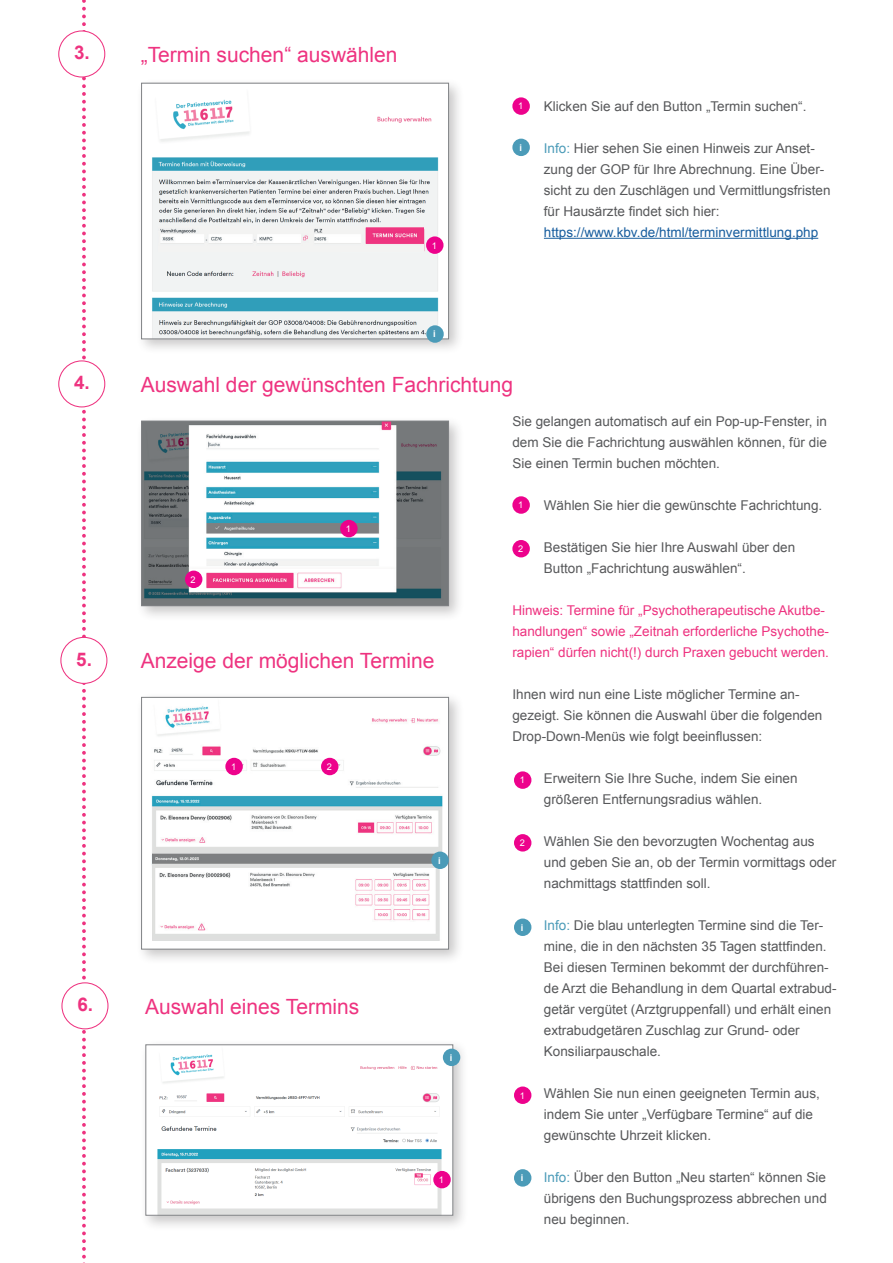
<style>
.page{position:relative;width:893px;height:1263px;background:#fff}
.page>*{position:absolute;margin:0;border:0;box-sizing:border-box;transform-origin:0 0}
.t1{font:21px "Arial";color:#ee3380}
.t2{font:700 18.75px "Arial";color:#ee3380}
.t3{font:13.5px/21px "Arial";color:#57585a}
.t4{font:13.5px/21px "Arial";color:#ee3380}
.t5{font:13.5px "Arial";color:#175d9e}
.t6{font:9.3px "Arial";color:#fff}
.t7{font:700 9.3px "Arial";color:#fff}
.s1{color:#4b9bb8}
.s2{font-weight:700;font-size:18.75px}
</style>
<div class="page">
<div style="left:136px;top:78px;width:329px;height:277px;background:#231f20;opacity:.25"></div>
<img style="left:143px;top:85px;width:304px;height:252px">
<div style="left:141px;top:83px;width:308px;height:256px;border:1px solid #808285"></div>
<img style="left:157px;top:227px;width:267px;height:25px">
<svg style="left:82px;top:0;width:4px;height:1263px"></svg>
<hr style="left:544px;top:238px;width:274px;height:1px;background:#175d9e">
<div style="left:59px;top:31px;width:46px;height:46px;background:#fff;border-radius:50%"></div>
<div style="left:58px;top:30px;width:47px;height:48px;border:1px solid #ee3380;border-radius:50%"></div>
<div style="left:512px;top:97px;width:18px;height:18px;background:#ed028c;border-radius:50%"></div>
<div style="left:136px;top:415px;width:329px;height:207px;background:#231f20;opacity:.25"></div>
<img style="left:143px;top:423px;width:304px;height:181px">
<div style="left:141px;top:421px;width:308px;height:185px;border:1px solid #808285"></div>
<div style="left:136px;top:692px;width:329px;height:273px;background:#231f20;opacity:.25"></div>
<div style="left:142px;top:697px;width:307px;height:252px;background:#fff"></div>
<img style="left:151px;top:706px;width:296px;height:163px">
<div style="left:141px;top:697px;width:308px;height:252px;border:1px solid #808285"></div>
<div style="left:225px;top:758px;width:18px;height:17px;background:#ed028c;border-radius:50%"></div>
<div style="left:321px;top:758px;width:17px;height:17px;background:#ed028c;border-radius:50%"></div>
<div style="left:340px;top:520px;width:18px;height:17px;background:#ed028c;border-radius:50%"></div>
<div style="left:512px;top:540px;width:18px;height:17px;background:#ed028c;border-radius:50%"></div>
<div style="left:185px;top:571px;width:17px;height:17px;background:#ed028c;border-radius:50%"></div>
<div style="left:512px;top:496px;width:18px;height:18px;background:#ed028c;border-radius:50%"></div>
<div style="left:59px;top:361px;width:46px;height:46px;background:#fff;border-radius:50%"></div>
<div style="left:58px;top:360px;width:47px;height:47px;border:1px solid #ee3380;border-radius:50%"></div>
<div style="left:61px;top:637px;width:46px;height:46px;background:#fff;border-radius:50%"></div>
<div style="left:60px;top:637px;width:47px;height:47px;border:1px solid #ee3380;border-radius:50%"></div>
<div style="left:514px;top:771px;width:17px;height:18px;background:#ed028c;border-radius:50%"></div>
<div style="left:514px;top:834px;width:17px;height:17px;background:#ed028c;border-radius:50%"></div>
<div style="left:426px;top:236px;width:17px;height:18px;background:#ed028c;border-radius:50%"></div>
<img style="left:152px;top:854px;width:288px;height:86px">
<div style="left:431px;top:851px;width:18px;height:18px;background:#4b9bb8;border-radius:50%"></div>
<div style="left:514px;top:918px;width:17px;height:18px;background:#4b9bb8;border-radius:50%"></div>
<div style="left:140px;top:1039px;width:329px;height:192px;background:#231f20;opacity:.25"></div>
<img style="left:148px;top:1046px;width:303px;height:167px">
<div style="left:146px;top:1044px;width:307px;height:171px;border:1px solid #808285"></div>
<div style="left:433px;top:1171px;width:18px;height:17px;background:#ed028c;border-radius:50%"></div>
<div style="left:62px;top:983px;width:46px;height:46px;background:#fff;border-radius:50%"></div>
<div style="left:61px;top:982px;width:47px;height:47px;border:1px solid #ee3380;border-radius:50%"></div>
<div style="left:443px;top:1049px;width:17px;height:17px;background:#4b9bb8;border-radius:50%"></div>
<div style="left:514px;top:1086px;width:17px;height:18px;background:#ed028c;border-radius:50%"></div>
<div style="left:514px;top:1169px;width:17px;height:17px;background:#4b9bb8;border-radius:50%"></div>
<div style="left:512px;top:139px;width:18px;height:17px;background:#4b9bb8;border-radius:50%"></div>
<div style="left:426px;top:325px;width:18px;height:18px;background:#4b9bb8;border-radius:50%"></div>
<h2 class="t2" style="left:74px;top:40px;width:17px">3.</h2>
<h1 class="t1" style="left:141px;top:41px;width:258px">„Termin suchen“ auswählen</h1>
<p class="t6" style="left:432px;top:239px;width:7px">1</p>
<p class="t6" style="left:518px;top:100px;width:7px">1</p>
<p class="t7" style="left:519px;top:141px;width:4px">i</p>
<p class="t3" style="left:544px;top:96px;width:264px">Klicken Sie auf den Button „Termin suchen“.</p>
<p class="t3" style="left:544px;top:138px;width:288px"><span class="s1">Info:</span> Hier sehen Sie einen Hinweis zur Anset&shy;zung der GOP für Ihre Abrechnung. Eine Über&shy;sicht zu den Zuschlägen und Vermittlungsfristen für Hausärzte findet sich hier:</p>
<p class="t5" style="left:544px;top:223px;width:276px">https://www.kbv.de/html/terminvermittlung.php</p>
<p class="t7" style="left:433px;top:328px;width:4px">i</p>
<h2 class="t2" style="left:74px;top:370px;width:17px">4.</h2>
<h1 class="t1" style="left:141px;top:370px;width:374px">Auswahl der gewünschten Fachrichtung</h1>
<p class="t6" style="left:191px;top:573px;width:7px">2</p>
<p class="t6" style="left:346px;top:523px;width:7px">1</p>
<h1 class="t1" style="left:76px;top:647px;width:360px"><span class="s2">5.</span> Anzeige der möglichen Termine</h1>
<p class="t6" style="left:231px;top:760px;width:7px">1</p>
<p class="t6" style="left:327px;top:760px;width:7px">2</p>
<p class="t7" style="left:438px;top:854px;width:4px">i</p>
<h2 class="t2" style="left:77px;top:992px;width:17px">6.</h2>
<h1 class="t1" style="left:145px;top:992px;width:216px">Auswahl eines Termins</h1>
<p class="t7" style="left:450px;top:1051px;width:4px">i</p>
<p class="t6" style="left:439px;top:1173px;width:7px">1</p>
<p class="t3" style="left:512px;top:411px;width:316px;text-align:justify">Sie gelangen automatisch auf ein Pop-up-Fenster, in dem Sie die Fachrichtung auswählen können, für die Sie einen Termin buchen möchten.</p>
<p class="t3" style="left:544px;top:495px;width:280px">Wählen Sie hier die gewünschte Fachrichtung.</p>
<p class="t3" style="left:544px;top:537px;width:253px">Bestätigen Sie hier Ihre Auswahl über den<br>Button „Fachrichtung auswählen“.</p>
<p class="t4" style="left:512px;top:600px;width:318px">Hinweis: Termine für „Psychotherapeutische Akutbe&shy;handlungen“ sowie „Zeitnah erforderliche Psychothe&shy;rapien“ dürfen nicht(!) durch Praxen gebucht werden.</p>
<p class="t3" style="left:512px;top:684px;width:311px">Ihnen wird nun eine Liste möglicher Termine an&shy;gezeigt. Sie können die Auswahl über die folgenden<br>Drop-Down-Menüs wie folgt beeinflussen:</p>
<p class="t3" style="left:544px;top:768px;width:255px">Erweitern Sie Ihre Suche, indem Sie einen größeren Entfernungsradius wählen.</p>
<p class="t3" style="left:544px;top:831px;width:294px">Wählen Sie den bevorzugten Wochentag aus und geben Sie an, ob der Termin vormittags oder nachmittags stattfinden soll.</p>
<p class="t3" style="left:544px;top:915px;width:294px"><span class="s1">Info:</span> Die blau unterlegten Termine sind die Ter&shy;mine, die in den nächsten 35 Tagen stattfinden.<br>Bei diesen Terminen bekommt der durchführen&shy;de Arzt die Behandlung in dem Quartal extrabud&shy;getär vergütet (Arztgruppenfall) und erhält einen extrabudgetären Zuschlag zur Grund- oder Konsiliarpauschale.</p>
<p class="t3" style="left:544px;top:1083px;width:277px">Wählen Sie nun einen geeigneten Termin aus, indem Sie unter „Verfügbare Termine“ auf die gewünschte Uhrzeit klicken.</p>
<p class="t3" style="left:544px;top:1167px;width:284px;text-align:justify"><span class="s1">Info:</span> Über den Button „Neu starten“ können Sie übrigens den Buchungsprozess abbrechen und neu beginnen.</p>
<p class="t6" style="left:518px;top:499px;width:7px">1</p>
<p class="t6" style="left:518px;top:543px;width:7px">2</p>
<p class="t6" style="left:520px;top:774px;width:7px">1</p>
<p class="t6" style="left:520px;top:837px;width:7px">2</p>
<p class="t7" style="left:521px;top:921px;width:4px">i</p>
<p class="t6" style="left:520px;top:1089px;width:7px">1</p>
<p class="t7" style="left:521px;top:1172px;width:4px">i</p>
</div>
